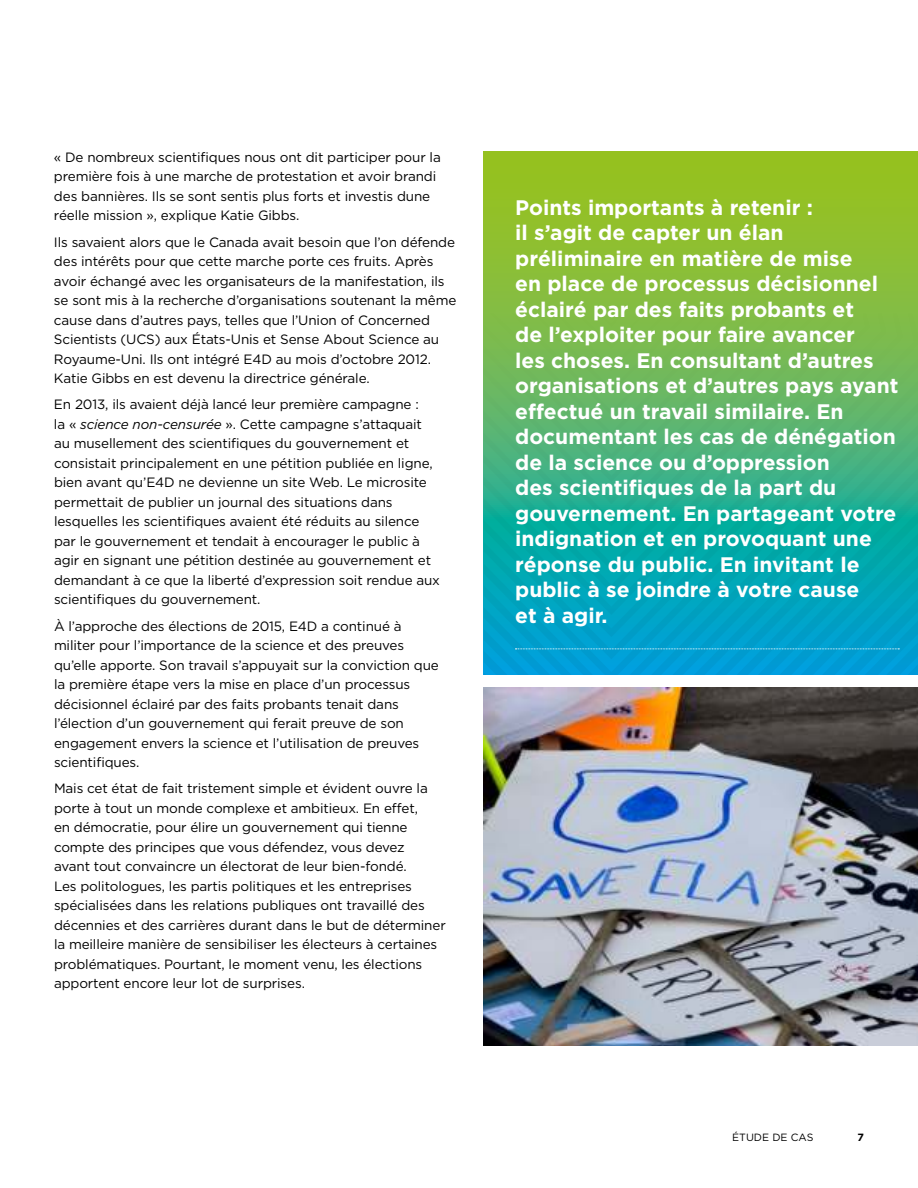
<style>
.page{position:relative;width:918px;height:1188px;background:#fff}
.page>*{position:absolute;margin:0;border:0;box-sizing:border-box;transform-origin:0 0}
.t1{font:700 21px/25.5px "Gotham HTF";color:#fff}
.t2{font:13.5px/19.5px "Gotham";letter-spacing:-.01em;color:#000}
.t3{font:10.5px "Gotham HTF";color:#000}
.t4{font:700 10.5px "Gotham HTF";color:#000}
.s1{font-style:italic}
</style>
<div class="page">
<div style="left:484px;top:151px;width:434px;height:524px;background:#93c126"></div>
<svg style="left:484px;top:260px;width:434px;height:216px;background:#78ba4f"></svg>
<svg style="left:623px;top:367px;width:295px;height:109px;background:#67b665"></svg>
<svg style="left:666px;top:411px;width:252px;height:65px;background:#5bb471"></svg>
<svg style="left:687px;top:433px;width:231px;height:43px;background:#4cb27d"></svg>
<svg style="left:484px;top:476px;width:434px;height:199px;background:#08a6b1"></svg>
<img style="left:484px;top:687px;width:434px;height:358px">
<p class="t2" style="left:54px;top:148px;width:388px">« De nombreux scientifiques nous ont dit participer pour la première fois à une marche de protestation et avoir brandi des bannières. Ils se sont sentis plus forts et investis dune réelle mission », explique Katie Gibbs.</p>
<p class="t2" style="left:54px;top:232px;width:404px">Ils savaient alors que le Canada avait besoin que l’on défende des intérêts pour que cette marche porte ces fruits. Après avoir échangé avec les organisateurs de la manifestation, ils se sont mis à la recherche d’organisations soutenant la même cause dans d’autres pays, telles que l’Union of Concerned Scientists (UCS) aux États-Unis et Sense About Science au Royaume-Uni. Ils ont intégré E4D au mois d’octobre 2012.<br>Katie Gibbs en est devenu la directrice générale.</p>
<p class="t2" style="left:54px;top:395px;width:388px">En 2013, ils avaient déjà lancé leur première campagne :<br>la « <span class="s1">science non-censurée</span> ». Cette campagne s’attaquait au musellement des scientifiques du gouvernement et consistait principalement en une pétition publiée en ligne, bien avant qu’E4D ne devienne un site Web. Le microsite permettait de publier un journal des situations dans lesquelles les scientifiques avaient été réduits au silence par le gouvernement et tendait à encourager le public à agir en signant une pétition destinée au gouvernement et demandant à ce que la liberté d’expression soit rendue aux scientifiques du gouvernement.</p>
<p class="t2" style="left:54px;top:616px;width:386px">À l’approche des élections de 2015, E4D a continué à militer pour l’importance de la science et des preuves qu’elle apporte. Son travail s’appuyait sur la conviction que la première étape vers la mise en place d’un processus décisionnel éclairé par des faits probants tenait dans l’élection d’un gouvernement qui ferait preuve de son engagement envers la science et l’utilisation de preuves scientifiques.</p>
<p class="t2" style="left:54px;top:779px;width:393px">Mais cet état de fait tristement simple et évident ouvre la porte à tout un monde complexe et ambitieux. En effet,<br>en démocratie, pour élire un gouvernement qui tienne compte des principes que vous défendez, vous devez<br>avant tout convaincre un électorat de leur bien-fondé.<br>Les politologues, les partis politiques et les entreprises spécialisées dans les relations publiques ont travaillé des décennies et des carrières durant dans le but de déterminer la meilleire manière de sensibiliser les électeurs à certaines problématiques. Pourtant, le moment venu, les élections apportent encore leur lot de surprises.</p>
<p class="t1" style="left:515px;top:196px;width:385px">Points importants à retenir :<br>il s’agit de capter un élan préliminaire en matière de mise<br>en place de processus décisionnel éclairé par des faits probants et<br>de l’exploiter pour faire avancer<br>les choses. En consultant d’autres organisations et d’autres pays ayant effectué un travail similaire. En documentant les cas de dénégation de la science ou d’oppression<br>des scientifiques de la part du gouvernement. En partageant votre indignation et en provoquant une réponse du public. En invitant le public à se joindre à votre cause<br>et à agir.</p>
<p class="t3" style="left:732px;top:1131px;width:83px">ÉTUDE DE CAS</p>
<p class="t4" style="left:858px;top:1132px;width:8px">7</p>
</div>
